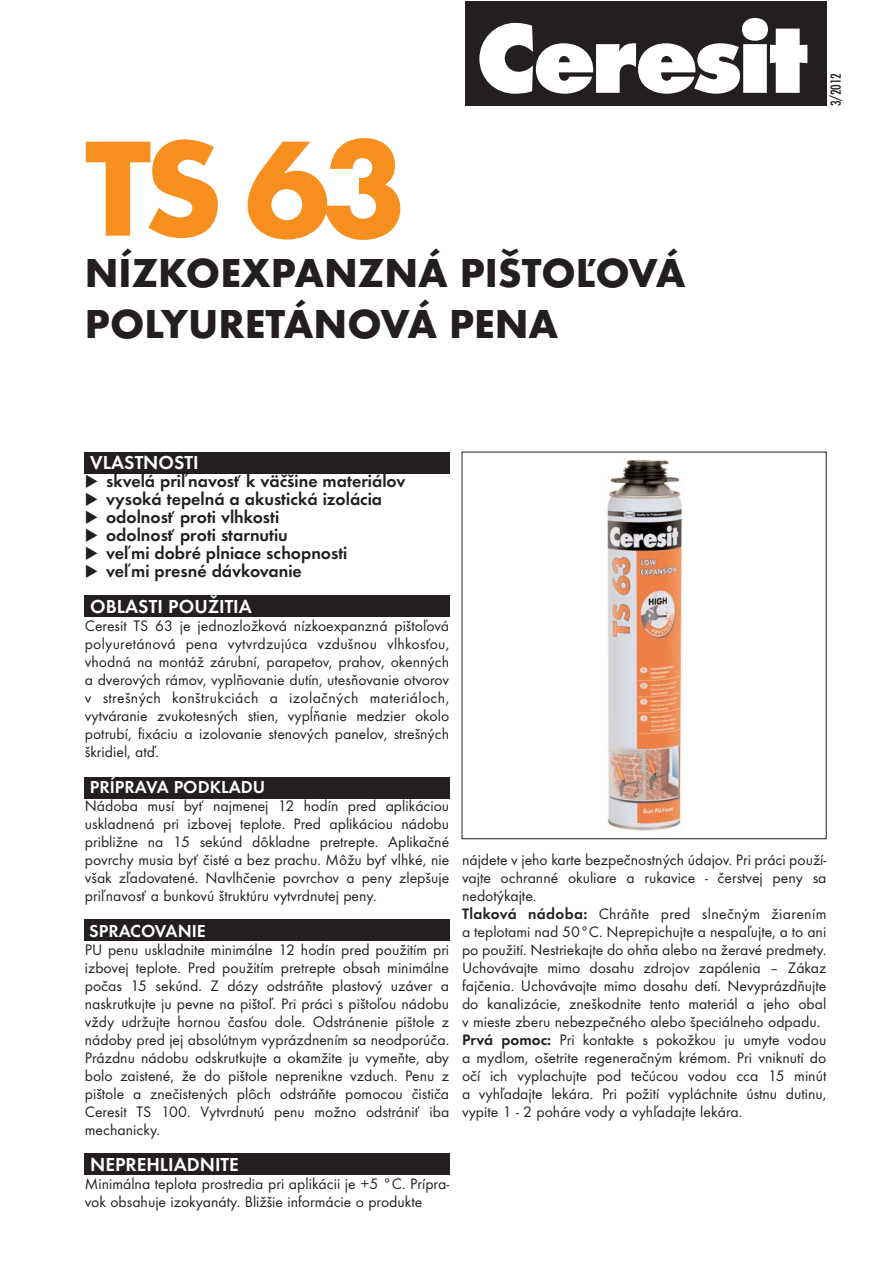
<style>
.page{position:relative;width:893px;height:1263px;background:#fff}
.page>*{position:absolute;margin:0;border:0;box-sizing:border-box;transform-origin:0 0}
.t1{font:700 141px "Futura TCE";color:#f78f1e}
.t2{font:700 42px/51px "Futura TCE";color:#231f20}
.t3{font:600 19.5px "Futura TCE";color:#fff}
.t4{font:600 18px/18px "Futura TCE";color:#231f20}
.t5{font:600 18px "Futura TCE";color:#fff}
.t6{font:15.75px/18px "Futura TCE";color:#231f20;text-align:justify}
.t7{font:13.5px "Futura Condensed CE";color:#231f20}
.s1{font-weight:600}
</style>
<div class="page">
<img style="left:607px;top:459px;width:76px;height:373px">
<div style="left:85px;top:452px;width:365px;height:21px;background:#231f20"></div>
<div style="left:85px;top:595px;width:365px;height:21px;background:#231f20"></div>
<div style="left:85px;top:777px;width:365px;height:21px;background:#231f20"></div>
<div style="left:85px;top:919px;width:365px;height:22px;background:#231f20"></div>
<div style="left:85px;top:1153px;width:365px;height:22px;background:#231f20"></div>
<div style="left:465px;top:1px;width:361px;height:105px;background:#231f20"></div>
<svg style="left:479px;top:18px;width:328px;height:76px"></svg>
<h1 class="t1" style="left:85px;top:133px;width:323px">TS 63</h1>
<h2 class="t2" style="left:85px;top:251px;width:602px">NÍZKOEXPANZNÁ PIŠTOĽOVÁ<br>POLYURETÁNOVÁ PENA</h2>
<p class="t7" style="left:829px;top:106px;width:35px;rotate:-90deg">3/2012</p>
<p class="t3" style="left:90px;top:454px;width:110px">VLASTNOSTI</p>
<p class="t4" style="left:106px;top:473px;width:301px">skvelá priľnavosť k väčšine materiálov vysoká tepelná a akustická izolácia odolnosť proti vlhkosti<br>odolnosť proti starnutiu<br>veľmi dobré plniace schopnosti<br>veľmi presné dávkovanie</p>
<p class="t3" style="left:90px;top:598px;width:163px">OBLASTI POUŽITIA</p>
<p class="t6" style="left:85px;top:618px;width:366px">Ceresit TS 63 je jednozložková nízkoexpanzná pištoľová polyuretánová pena vytvrdzujúca vzdušnou vlhkosťou, vhodná na montáž zárubní, parapetov, prahov, okenných a dverových rámov, vyplňovanie dutín, utesňovanie otvorov v strešných konštrukciách a izolačných materiáloch, vytváranie zvukotesných stien, vypĺňanie medzier okolo potrubí, fixáciu a izolovanie stenových panelov, strešných škridiel, atď.</p>
<p class="t5" style="left:90px;top:779px;width:177px">PRÍPRAVA PODKLADU</p>
<p class="t6" style="left:85px;top:798px;width:366px">Nádoba musí byť najmenej 12 hodín pred aplikáciou uskladnená pri izbovej teplote. Pred aplikáciou nádobu približne na 15 sekúnd dôkladne pretrepte. Aplikačné povrchy musia byť čisté a bez prachu. Môžu byť vlhké, nie však zľadovatené. Navlhčenie povrchov a peny zlepšuje priľnavosť a bunkovú štruktúru vytvrdnutej peny.</p>
<p class="t5" style="left:89px;top:923px;width:118px">SPRACOVANIE</p>
<p class="t6" style="left:85px;top:942px;width:366px">PU penu uskladnite minimálne 12 hodín pred použitím pri izbovej teplote. Pred použitím pretrepte obsah minimálne počas 15 sekúnd. Z dózy odstráňte plastový uzáver a naskrutkujte ju pevne na pištoľ. Pri práci s pištoľou nádobu vždy udržujte hornou časťou dole. Odstránenie pištole z nádoby pred jej absolútnym vyprázdnením sa neodporúča.<br>Prázdnu nádobu odskrutkujte a okamžite ju vymeňte, aby bolo zaistené, že do pištole neprenikne vzduch. Penu z pištole a znečistených plôch odstráňte pomocou čističa Ceresit TS 100. Vytvrdnutú penu možno odstrániť iba mechanicky.</p>
<p class="t3" style="left:90px;top:1156px;width:150px">NEPREHLIADNITE</p>
<p class="t6" style="left:85px;top:1176px;width:366px">Minimálna teplota prostredia pri aplikácii je +5 °C. Prípra&shy;vok obsahuje izokyanáty. Bližšie informácie o produkte</p>
<p class="t6" style="left:462px;top:852px;width:366px;text-align:left">nájdete v jeho karte bezpečnostných údajov. Pri práci použí&shy;vajte ochranné okuliare a rukavice - čerstvej peny sa nedotýkajte.<br><span class="s1">Tlaková nádoba:</span> Chráňte pred slnečným žiarením a teplotami nad 50°C. Neprepichujte a nespaľujte, a to ani po použití. Nestriekajte do ohňa alebo na žeravé predmety.<br>Uchovávajte mimo dosahu zdrojov zapálenia – Zákaz fajčenia. Uchovávajte mimo dosahu detí. Nevyprázdňujte do kanalizácie, zneškodnite tento materiál a jeho obal v mieste zberu nebezpečného alebo špeciálneho odpadu.<br><span class="s1">Prvá pomoc:</span> Pri kontakte s pokožkou ju umyte vodou a mydlom, ošetrite regeneračným krémom. Pri vniknutí do očí ich vyplachujte pod tečúcou vodou cca 15 minút a vyhľadajte lekára. Pri požití vypláchnite ústnu dutinu, vypite 1 - 2 poháre vody a vyhľadajte lekára.</p>
</div>
